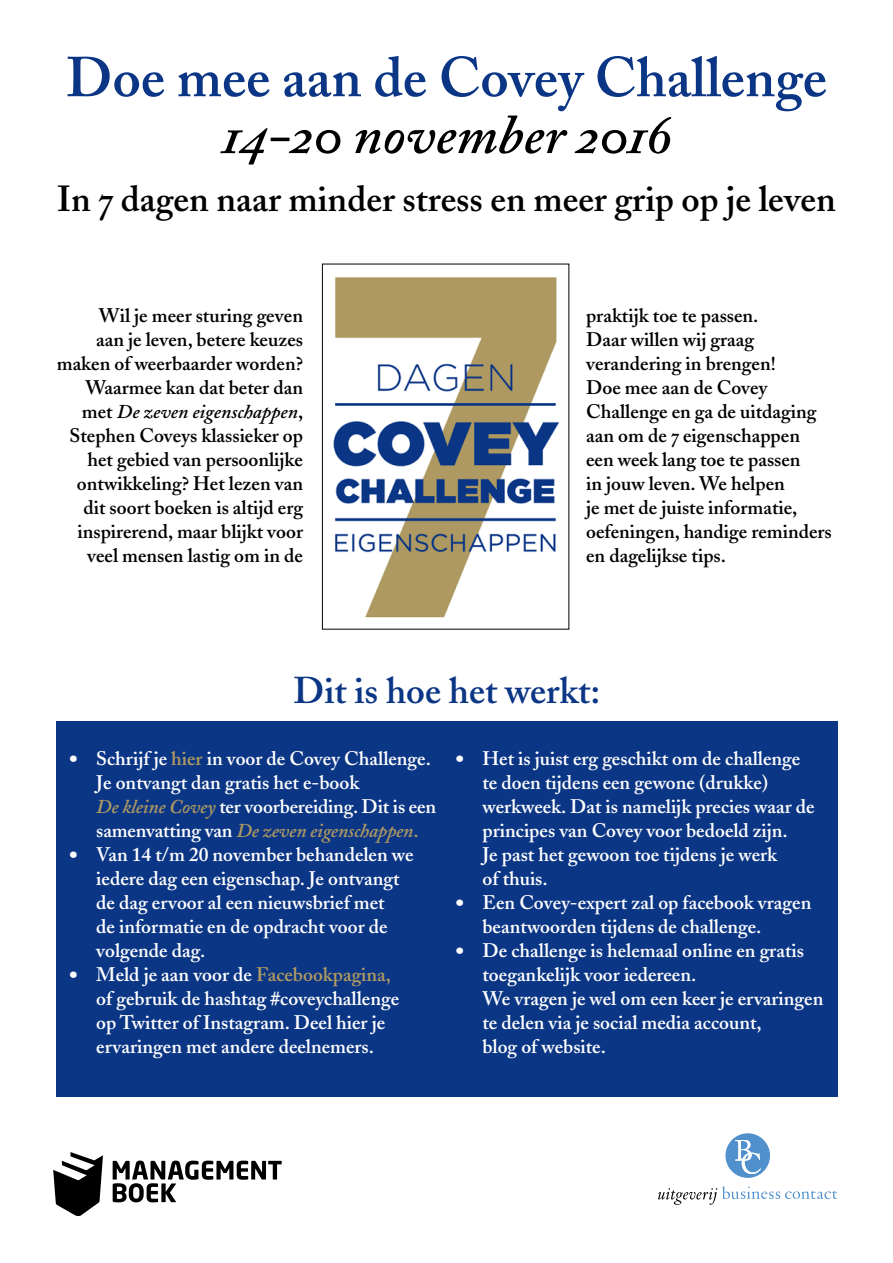
<style>
.page{position:relative;width:893px;height:1263px;background:#fff}
.page>*{position:absolute;margin:0;border:0;box-sizing:border-box;transform-origin:0 0}
.t1{font:600 55.65px "Adobe Caslon";color:#0b3685}
.t2{font:55.65px "Adobe Caslon Semibold Italic Os F";color:#000}
.t3{font:600 36.9px "Adobe Caslon";color:#0b3685}
.t4{font:600 36px "Adobe Caslon";color:#000}
.t5{font:600 19.5px/24px "Adobe Caslon";color:#fff}
.t6{font:600 19.5px/24px "Adobe Caslon";color:#000}
.s1{font-family:"Adobe Caslon Semibold SC";font-weight:400}
.s2{font-style:italic}
.s3{font-size:25.5px}
.s4{color:#ae9962}
.s5{font-style:italic;color:#ae9962}
</style>
<div class="page">
<svg style="left:113px;top:1160px;width:169px;height:42px"></svg>
<svg style="left:53px;top:1152px;width:50px;height:64px"></svg>
<svg style="left:725px;top:1133px;width:45px;height:45px"></svg>
<svg style="left:658px;top:1186px;width:179px;height:19px"></svg>
<img style="left:333px;top:277px;width:226px;height:341px">
<div style="left:322px;top:264px;width:247px;height:365px;border:1px solid #000"></div>
<div style="left:56px;top:721px;width:781px;height:376px;background:#0b3685"></div>
<p class="t1" style="left:66px;top:44px;width:762px">Doe mee aan de Covey Challenge</p>
<p class="t2" style="left:222px;top:104px;width:451px">14-20 november 2016</p>
<p class="t4" style="left:57px;top:177px;width:780px">In <span class="s1">7</span> dagen naar minder stress en meer grip op je leven</p>
<p class="t6" style="left:57px;top:304px;width:248px;text-align:right">Wil je meer sturing geven<br>aan je leven, betere keuzes maken of weerbaarder worden?<br>Waarmee kan dat beter dan met <span class="s2">De zeven eigenschappen</span>,<br>Stephen Coveys klassieker op het gebied van persoonlijke ontwikkeling? Het lezen van dit soort boeken is altijd erg inspirerend, maar blijkt voor veel mensen lastig om in de</p>
<p class="t6" style="left:586px;top:304px;width:174px">praktijk toe te passen.</p>
<p class="t6" style="left:586px;top:328px;width:191px">Daar willen wij graag verandering in brengen!</p>
<p class="t6" style="left:586px;top:376px;width:247px">Doe mee aan de Covey<br>Challenge en ga de uitdaging aan om de <span class="s1">7</span> eigenschappen een week lang toe te passen<br>in jouw leven. We helpen<br>je met de juiste informatie, oefeningen, handige reminders en dagelijkse tips.</p>
<p class="t3" style="left:294px;top:668px;width:308px">Dit is hoe het werkt:</p>
<p class="t5" style="left:96px;top:747px;width:341px;text-indent:-27px"><span class="s3">•</span> Schrijf je <span class="s4">hier</span> in voor de Covey Challenge.<br>Je ontvangt dan gratis het e-book<br><span class="s5">De kleine Covey</span> ter voorbereiding. Dit is een samenvatting van <span class="s5">De zeven eigenschappen</span><span class="s4">.</span></p>
<p class="t5" style="left:96px;top:843px;width:319px;text-indent:-27px"><span class="s3">•</span> Van 14 t/m 20 november behandelen we iedere dag een eigenschap. Je ontvangt de dag ervoor al een nieuwsbrief met<br>de informatie en de opdracht voor de volgende dag.</p>
<p class="t5" style="left:96px;top:963px;width:304px;text-indent:-27px"><span class="s3">•</span> Meld je aan voor de <span class="s4">Facebookpagina, </span>of gebruik de hashtag #coveychallenge op Twitter of Instagram. Deel hier je ervaringen met andere deelnemers.</p>
<p class="t5" style="left:482px;top:747px;width:334px;text-indent:-27px"><span class="s3">•</span> Het is juist erg geschikt om de challenge te doen tijdens een gewone (drukke) werkweek. Dat is namelijk precies waar de principes van Covey voor bedoeld zijn.</p>
<p class="t5" style="left:482px;top:843px;width:296px">Je past het gewoon toe tijdens je werk</p>
<p class="t5" style="left:482px;top:867px;width:67px">of thuis.</p>
<p class="t5" style="left:482px;top:891px;width:330px;text-indent:-27px"><span class="s3">•</span> Een Covey-expert zal op facebook vragen beantwoorden tijdens de challenge.</p>
<p class="t5" style="left:482px;top:939px;width:342px;text-indent:-27px"><span class="s3">•</span> De challenge is helemaal online en gratis toegankelijk voor iedereen.<br>We vragen je wel om een keer je ervaringen te delen via je social media account,<br>blog of website.</p>
</div>
